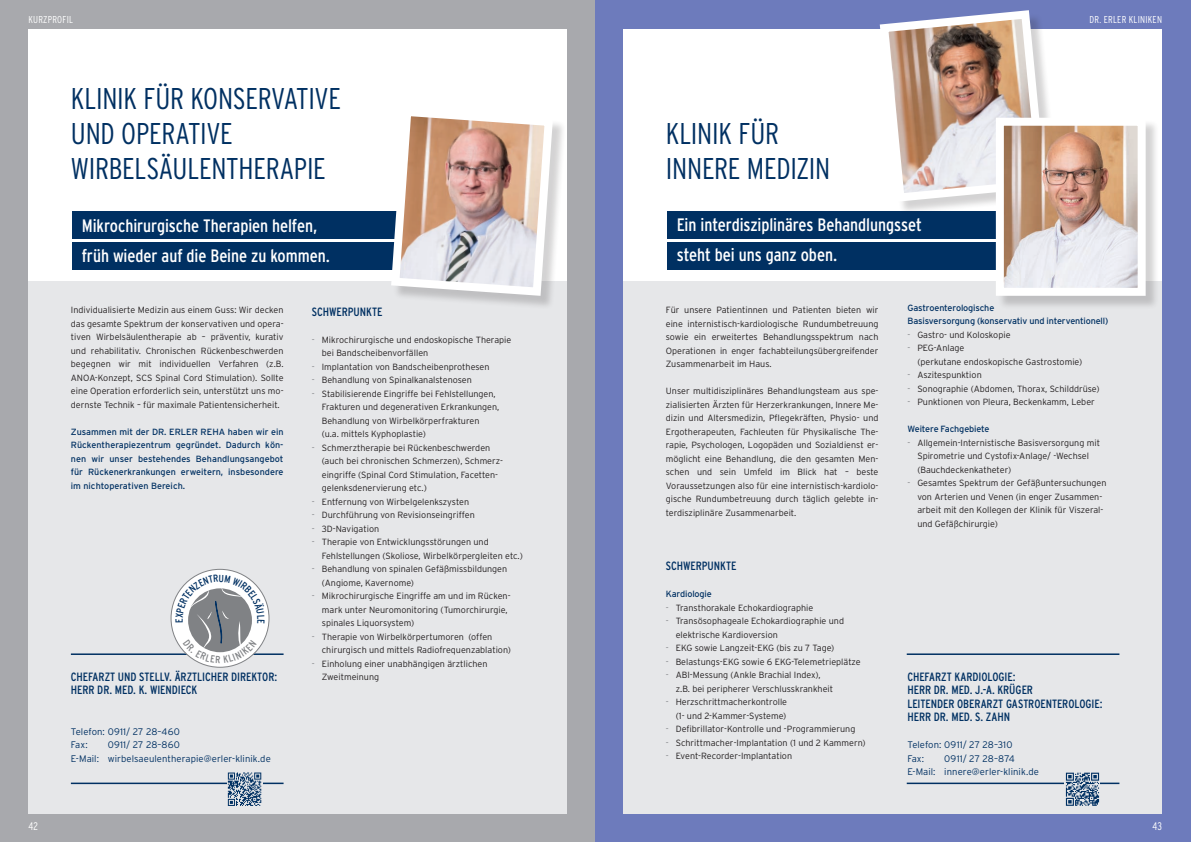
<style>
.page{position:relative;width:1191px;height:842px;background:#fff}
.page>*{position:absolute;margin:0;border:0;box-sizing:border-box;transform-origin:0 0}
.t1{font:300 condensed 30px/35px "Interstate";letter-spacing:-.01em;color:#003062}
.t2{font:condensed 18px/30px "Interstate";letter-spacing:-.005em;color:#fff}
.t3{font:condensed 12px/13.5px "Interstate";letter-spacing:-.005em;color:#003062}
.t4{font:300 condensed 11px "Interstate";color:#fff}
.t5{font:300 condensed 10px "Interstate";letter-spacing:.02em;color:#fff}
.t6{font:300 9.5px/13.5px "Interstate";letter-spacing:.005em;color:#003062}
.t7{font:300 9px/13.5px "Interstate";color:#231f20}
.t8{font:9px/13.5px "Interstate";letter-spacing:-.015em;color:#003062;text-align:justify}
.s1{color:#808285}
</style>
<div class="page">
<div style="left:0;top:0;width:595px;height:842px;background:#a8a9ad"></div>
<div style="left:28px;top:29px;width:539px;height:785px;background:#fff"></div>
<div style="left:28px;top:282px;width:539px;height:532px;background:#e6e7e9"></div>
<div style="left:72px;top:211px;width:352px;height:27px;background:#003062"></div>
<div style="left:72px;top:243px;width:342px;height:27px;background:#003062"></div>
<div style="left:393px;top:110px;width:174px;height:200px;background:#231f20;opacity:.2"></div>
<img style="left:387px;top:110px;width:170px;height:190px">
<hr style="left:71px;top:653px;width:212px;height:2px;background:#003062">
<hr style="left:71px;top:783px;width:212px;height:1px;background:#003062">
<svg style="left:171px;top:569px;width:98px;height:98px"></svg>
<div style="left:595px;top:0;width:596px;height:842px;background:#6d7bbc"></div>
<div style="left:623px;top:29px;width:539px;height:785px;background:#fff"></div>
<div style="left:623px;top:282px;width:539px;height:532px;background:#e6e7e9"></div>
<div style="left:667px;top:211px;width:453px;height:27px;background:#003062"></div>
<div style="left:667px;top:243px;width:453px;height:27px;background:#003062"></div>
<hr style="left:906px;top:653px;width:213px;height:2px;background:#003062">
<hr style="left:906px;top:783px;width:213px;height:1px;background:#003062">
<svg style="left:227px;top:772px;width:35px;height:34px"></svg>
<svg style="left:228px;top:772px;width:33px;height:34px"></svg>
<svg style="left:1064px;top:772px;width:36px;height:34px"></svg>
<svg style="left:1066px;top:773px;width:33px;height:33px"></svg>
<div style="left:882px;top:13px;width:177px;height:203px;background:#231f20;opacity:.2"></div>
<img style="left:879px;top:10px;width:171px;height:196px">
<div style="left:998px;top:120px;width:161px;height:190px;background:#231f20;opacity:.2"></div>
<img style="left:1004px;top:127px;width:132px;height:160px">
<div style="left:995px;top:118px;width:150px;height:178px;border:8px solid #fff"></div>
<svg style="left:176px;top:575px;width:88px;height:88px;background:#c6c7ca"></svg>
<p class="t5" style="left:28px;top:14px;width:46px">KURZPROFIL</p>
<p class="t5" style="left:1089px;top:14px;width:74px">DR. ERLER KLINIKEN</p>
<h1 class="t1" style="left:71px;top:81px;width:272px">KLINIK FÜR KONSERVATIVE<br>UND OPERATIVE<br>WIRBELSÄULENTHERAPIE</h1>
<h2 class="t2" style="left:82px;top:211px;width:250px">Mikrochirurgische Therapien helfen, früh wieder auf die Beine zu kommen.</h2>
<p class="t7" style="left:71px;top:303px;width:214px;text-align:justify">Individualisierte Medizin aus einem Guss: Wir decken das gesamte Spektrum der konservativen und opera&shy;tiven Wirbelsäulentherapie ab – präventiv, kurativ und rehabilitativ. Chronischen Rückenbeschwerden begegnen wir mit individuellen Verfahren (z.B.<br>ANOA-Konzept, SCS Spinal Cord Stimulation). Sollte eine Operation erforderlich sein, unterstützt uns mo&shy;dernste Technik – für maximale Patientensicherheit.</p>
<p class="t8" style="left:71px;top:425px;width:214px">Zusammen mit der DR. ERLER REHA haben wir ein Rückentherapiezentrum gegründet. Dadurch kön&shy;nen wir unser bestehendes Behandlungsangebot für Rückenerkrankungen erweitern, insbesondere im nichtoperativen Bereich.</p>
<h3 class="t3" style="left:71px;top:669px;width:208px">CHEFARZT UND STELLV. ÄRZTLICHER DIREKTOR:<br>HERR DR. MED. K. WIENDIECK</h3>
<p class="t6" style="left:71px;top:724px;width:110px">Telefon: 0911/ 27 28–460<br>Fax:</p>
<p class="t6" style="left:71px;top:738px;width:201px;text-indent:37px">0911/ 27 28–860<br>E-Mail: wirbelsaeulentherapie@erler-klinik.de</p>
<h3 class="t3" style="left:312px;top:305px;width:72px">SCHWERPUNKTE</h3>
<p class="t7" style="left:322px;top:333px;width:191px;text-indent:-10px"><span class="s1">-</span> Mikrochirurgische und endoskopische Therapie bei Bandscheibenvorfällen</p>
<p class="t7" style="left:312px;top:360px;width:179px"><span class="s1">-</span> Implantation von Bandscheibenprothesen</p>
<p class="t7" style="left:312px;top:373px;width:161px"><span class="s1">-</span> Behandlung von Spinalkanalstenosen</p>
<p class="t7" style="left:322px;top:387px;width:179px;text-indent:-10px"><span class="s1">-</span> Stabilisierende Eingriffe bei Fehlstellungen, Frakturen und degenerativen Erkrankungen, Behandlung von Wirbelkörperfrakturen<br>(u.a. mittels Kyphoplastie)</p>
<p class="t7" style="left:322px;top:441px;width:182px;text-indent:-10px"><span class="s1">-</span> Schmerztherapie bei Rückenbeschwerden (auch bei chronischen Schmerzen), Schmerz&shy;eingriffe (Spinal Cord Stimulation, Facetten&shy;gelenksdenervierung etc.)</p>
<p class="t7" style="left:312px;top:495px;width:159px"><span class="s1">-</span> Entfernung von Wirbelgelenkszysten</p>
<p class="t7" style="left:312px;top:508px;width:164px"><span class="s1">-</span> Durchführung von Revisionseingriffen</p>
<p class="t7" style="left:312px;top:522px;width:69px"><span class="s1">-</span> 3D-Navigation</p>
<p class="t7" style="left:322px;top:535px;width:203px;text-indent:-10px"><span class="s1">-</span> Therapie von Entwicklungsstörungen und<br>Fehlstellungen (Skoliose, Wirbelkörpergleiten etc.)</p>
<p class="t7" style="left:322px;top:562px;width:187px;text-indent:-10px"><span class="s1">-</span> Behandlung von spinalen Gefäßmissbildungen (Angiome, Kavernome)</p>
<p class="t7" style="left:322px;top:589px;width:190px;text-indent:-10px"><span class="s1">-</span> Mikrochirurgische Eingriffe am und im Rücken&shy;mark unter Neuromonitoring (Tumorchirurgie, spinales Liquorsystem)</p>
<p class="t7" style="left:322px;top:630px;width:191px;text-indent:-10px"><span class="s1">-</span> Therapie von Wirbelkörpertumoren (offen chirurgisch und mittels Radiofrequenzablation)</p>
<p class="t7" style="left:322px;top:657px;width:167px;text-indent:-10px"><span class="s1">-</span> Einholung einer unabhängigen ärztlichen<br>Zweitmeinung</p>
<h1 class="t1" style="left:666px;top:116px;width:166px">KLINIK FÜR<br>INNERE MEDIZIN</h1>
<h2 class="t2" style="left:676px;top:210px;width:246px">Ein interdisziplinäres Behandlungsset steht bei uns ganz oben.</h2>
<p class="t7" style="left:666px;top:303px;width:214px;text-align:justify">Für unsere Patientinnen und Patienten bieten wir eine internistisch-kardiologische Rundumbetreuung sowie ein erweitertes Behandlungsspektrum nach Operationen in enger fachabteilungsübergreifender Zusammenarbeit im Haus.</p>
<p class="t7" style="left:666px;top:384px;width:214px;text-align:justify">Unser multidisziplinäres Behandlungsteam aus spe&shy;zialisierten Ärzten für Herzerkrankungen, Innere Me&shy;dizin und Altersmedizin, Pflegekräften, Physio- und Ergotherapeuten, Fachleuten für Physikalische The&shy;rapie, Psychologen, Logopäden und Sozialdienst er&shy;möglicht eine Behandlung, die den gesamten Men&shy;schen und sein Umfeld im Blick hat – beste Voraussetzungen also für eine internistisch-kardiolo&shy;gische Rundumbetreuung durch täglich gelebte in&shy;terdisziplinäre Zusammenarbeit.</p>
<h3 class="t3" style="left:666px;top:559px;width:72px">SCHWERPUNKTE</h3>
<p class="t8" style="left:666px;top:587px;width:48px">Kardiologie</p>
<p class="t7" style="left:666px;top:600px;width:149px"><span class="s1">-</span> Transthorakale Echokardiographie</p>
<p class="t7" style="left:675px;top:614px;width:170px;text-indent:-10px"><span class="s1">-</span> Transösophageale Echokardiographie und elektrische Kardioversion</p>
<p class="t7" style="left:666px;top:641px;width:170px"><span class="s1">-</span> EKG sowie Langzeit-EKG (bis zu 7 Tage)</p>
<p class="t7" style="left:666px;top:654px;width:196px"><span class="s1">-</span> Belastungs-EKG sowie 6 EKG-Telemetrieplätze</p>
<p class="t7" style="left:675px;top:668px;width:159px;text-indent:-10px"><span class="s1">-</span> ABI-Messung (Ankle Brachial Index), z.B. bei peripherer Verschlusskrankheit</p>
<p class="t7" style="left:666px;top:695px;width:123px;text-align:right"><span class="s1">-</span> Herzschrittmacherkontrolle (1- und 2-Kammer-Systeme)</p>
<p class="t7" style="left:666px;top:722px;width:191px"><span class="s1">-</span> Defibrillator-Kontrolle und -Programmierung</p>
<p class="t7" style="left:666px;top:735px;width:201px"><span class="s1">-</span> Schrittmacher-Implantation (1 und 2 Kammern)</p>
<p class="t7" style="left:666px;top:749px;width:128px"><span class="s1">-</span> Event-Recorder-Implantation</p>
<p class="t8" style="left:907px;top:301px;width:202px">Gastroenterologische<br>Basisversorgung (konservativ und interventionell)</p>
<p class="t7" style="left:907px;top:328px;width:105px"><span class="s1">-</span> Gastro- und Koloskopie</p>
<p class="t7" style="left:917px;top:341px;width:166px;text-indent:-10px"><span class="s1">-</span> PEG-Anlage<br>(perkutane endoskopische Gastrostomie)</p>
<p class="t7" style="left:907px;top:368px;width:76px"><span class="s1">-</span> Aszitespunktion</p>
<p class="t7" style="left:907px;top:382px;width:194px"><span class="s1">-</span> Sonographie (Abdomen, Thorax, Schilddrüse)</p>
<p class="t7" style="left:907px;top:395px;width:189px"><span class="s1">-</span> Punktionen von Pleura, Beckenkamm, Leber</p>
<p class="t8" style="left:907px;top:422px;width:84px">Weitere Fachgebiete</p>
<p class="t7" style="left:917px;top:436px;width:184px;text-indent:-10px"><span class="s1">-</span> Allgemein-Internistische Basisversorgung mit<br>Spirometrie und Cystofix-Anlage/ -Wechsel (Bauchdeckenkatheter)</p>
<p class="t7" style="left:917px;top:476px;width:191px;text-indent:-10px"><span class="s1">-</span> Gesamtes Spektrum der Gefäßuntersuchungen von Arterien und Venen (in enger Zusammen&shy;arbeit mit den Kollegen der Klinik für Viszeral&shy;und Gefäßchirurgie)</p>
<h3 class="t3" style="left:907px;top:669px;width:197px">CHEFARZT KARDIOLOGIE:<br>HERR DR. MED. J.-A. KRÜGER<br>LEITENDER OBERARZT GASTROENTEROLOGIE:<br>HERR DR. MED. S. ZAHN</h3>
<p class="t6" style="left:907px;top:738px;width:107px">Telefon: 0911/ 27 28–310<br>Fax:</p>
<p class="t6" style="left:907px;top:751px;width:133px;text-indent:37px">0911/ 27 28–874<br>E-Mail: innere@erler-klinik.de</p>
<p class="t4" style="left:28px;top:819px;width:11px">42</p>
<p class="t4" style="left:1152px;top:819px;width:11px">43</p>
</div>
